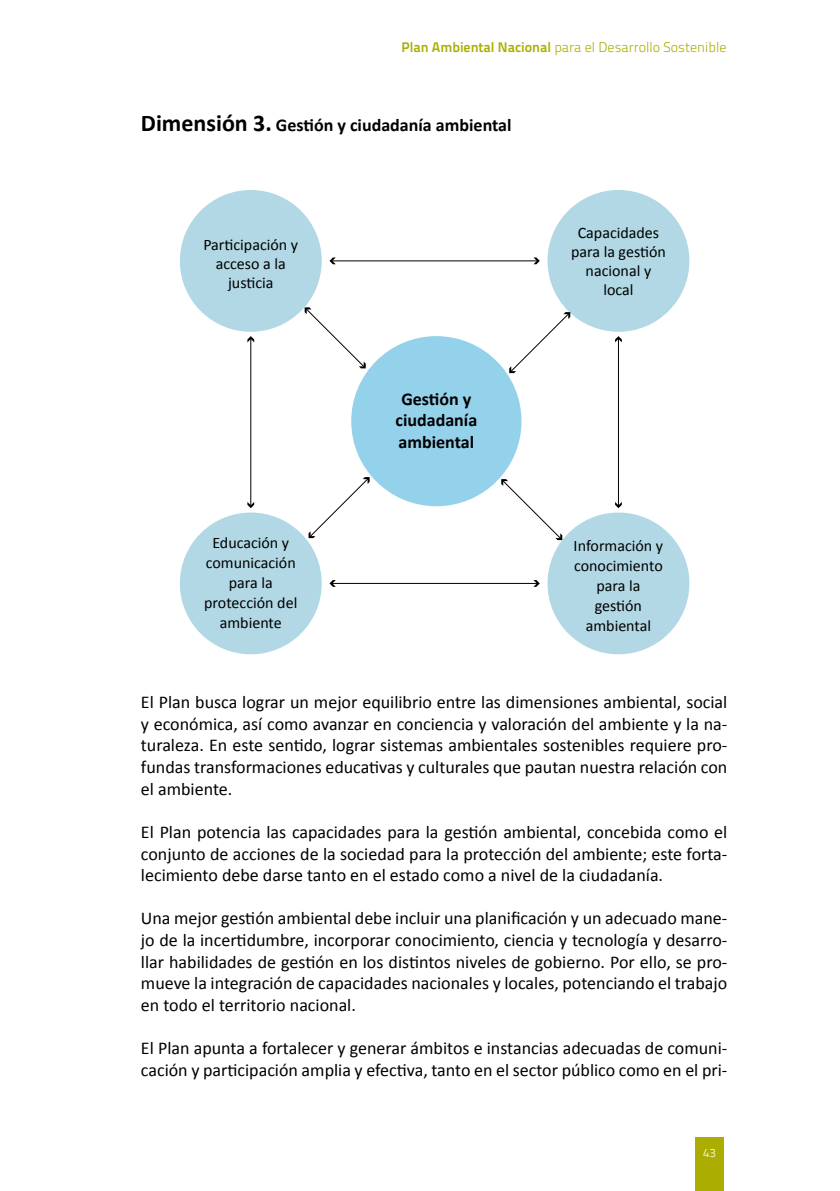
<style>
.page{position:relative;width:840px;height:1191px;background:#fff}
.page>*{position:absolute;margin:0;border:0;box-sizing:border-box;transform-origin:0 0}
.t1{font:18px/21.6px "Calibri";color:#000;text-align:justify}
.t2{font:700 18px/21.6px "Calibri";color:#000;text-align:center}
.t3{font:16px/20px "Calibri";color:#000;text-align:center}
.t4{font:14px "Titillium Text 14 L 250 wt";color:#abae00}
.t5{font:12px "Titillium Text 14 L 250 wt";color:#fff}
.s1{font-family:"Titillium Text 14 L 800 wt"}
.s2{font-size:24px}
</style>
<div class="page">
<div style="left:694px;top:1137px;width:29px;height:54px;background:#abae00"></div>
<div style="left:180px;top:190px;width:141px;height:142px;background:#b1d8e4;border-radius:50%"></div>
<hr style="left:331px;top:260px;width:206px;height:1px;background:#000">
<svg style="left:329px;top:257px;width:6px;height:7px"></svg>
<svg style="left:533px;top:257px;width:6px;height:7px"></svg>
<hr style="left:331px;top:583px;width:206px;height:1px;background:#000">
<svg style="left:329px;top:580px;width:6px;height:7px"></svg>
<svg style="left:533px;top:580px;width:6px;height:7px"></svg>
<div style="left:547px;top:190px;width:142px;height:142px;background:#b1d8e4;border-radius:50%"></div>
<div style="left:180px;top:512px;width:141px;height:142px;background:#b1d8e4;border-radius:50%"></div>
<div style="left:547px;top:512px;width:142px;height:142px;background:#b1d8e4;border-radius:50%"></div>
<div style="left:351px;top:336px;width:170px;height:170px;background:#94d1ea;border-radius:50%"></div>
<svg style="left:304px;top:307px;width:61px;height:61px"></svg>
<svg style="left:308px;top:477px;width:61px;height:61px"></svg>
<svg style="left:509px;top:312px;width:61px;height:61px"></svg>
<svg style="left:501px;top:479px;width:61px;height:61px"></svg>
<hr style="left:250px;top:338px;width:1px;height:168px;background:#000">
<svg style="left:247px;top:336px;width:7px;height:6px"></svg>
<svg style="left:247px;top:502px;width:7px;height:6px"></svg>
<hr style="left:617px;top:338px;width:1px;height:168px;background:#000">
<svg style="left:615px;top:336px;width:6px;height:6px"></svg>
<svg style="left:615px;top:502px;width:6px;height:6px"></svg>
<p class="t4" style="left:401px;top:39px;width:326px"><span class="s1">Plan Ambiental Nacional</span> para el Desarrollo Sostenible</p>
<p class="t2" style="left:141px;top:115px;width:372px"><span class="s2">Dimensión 3.</span> Gestión y ciudadanía ambiental</p>
<p class="t3" style="left:203px;top:235px;width:96px;line-height:19.2px">Participación y acceso a la justicia</p>
<p class="t3" style="left:570px;top:223px;width:96px;line-height:19.2px">Capacidades para la gestión nacional y local</p>
<p class="t2" style="left:395px;top:388px;width:83px">Gestión y ciudadanía ambiental</p>
<p class="t3" style="left:204px;top:532px;width:94px">Educación y comunicación para la protección del ambiente</p>
<p class="t3" style="left:573px;top:536px;width:91px">Información y conocimiento para la gestión ambiental</p>
<p class="t1" style="left:141px;top:691px;width:587px">El Plan busca lograr un mejor equilibrio entre las dimensiones ambiental, social y económica, así como avanzar en conciencia y valoración del ambiente y la na&shy;turaleza. En este sentido, lograr sistemas ambientales sostenibles requiere pro&shy;fundas transformaciones educativas y culturales que pautan nuestra relación con el ambiente.</p>
<p class="t1" style="left:141px;top:821px;width:587px">El Plan potencia las capacidades para la gestión ambiental, concebida como el conjunto de acciones de la sociedad para la protección del ambiente; este forta&shy;lecimiento debe darse tanto en el estado como a nivel de la ciudadanía.</p>
<p class="t1" style="left:141px;top:907px;width:587px">Una mejor gestión ambiental debe incluir una planificación y un adecuado mane&shy;jo de la incertidumbre, incorporar conocimiento, ciencia y tecnología y desarro&shy;llar habilidades de gestión en los distintos niveles de gobierno. Por ello, se pro&shy;mueve la integración de capacidades nacionales y locales, potenciando el trabajo en todo el territorio nacional.</p>
<p class="t1" style="left:141px;top:1037px;width:587px">El Plan apunta a fortalecer y generar ámbitos e instancias adecuadas de comuni&shy;cación y participación amplia y efectiva, tanto en el sector público como en el pri-</p>
<p class="t5" style="left:702px;top:1145px;width:14px">43</p>
</div>
